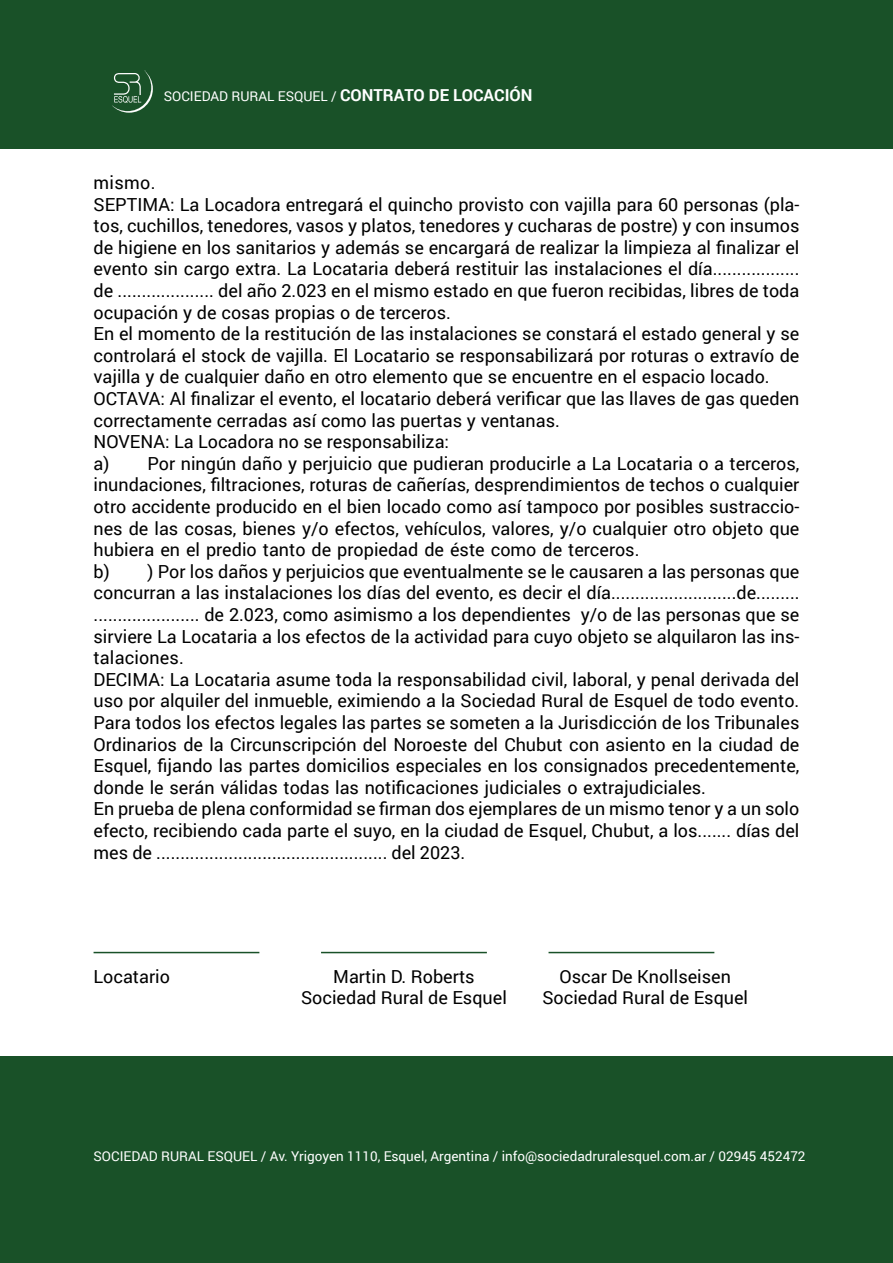
<style>
.page{position:relative;width:893px;height:1263px;background:#fff}
.page>*{position:absolute;margin:0;border:0;box-sizing:border-box;transform-origin:0 0}
.t1{font:18px/21.6px "Roboto";color:#000}
.t2{font:700 16.5px "Roboto";color:#fff}
.t3{font:13.5px "Roboto";color:#fff}
</style>
<div class="page">
<div style="left:0;top:0;width:893px;height:149px;background:#195128"></div>
<svg style="left:112px;top:71px;width:41px;height:42px"></svg>
<div style="left:0;top:1056px;width:893px;height:207px;background:#195128"></div>
<hr style="left:94px;top:952px;width:165px;height:1px;background:#195128">
<hr style="left:321px;top:952px;width:166px;height:1px;background:#195128">
<hr style="left:549px;top:952px;width:165px;height:1px;background:#195128">
<p class="t2" style="left:340px;top:83px;width:194px">CONTRATO DE LOCACIÓN</p>
<p class="t3" style="left:164px;top:87px;width:174px">SOCIEDAD RURAL ESQUEL /</p>
<p class="t1" style="left:94px;top:171px;width:64px">mismo.</p>
<p class="t1" style="left:94px;top:214px;width:707px">tos, cuchillos, tenedores, vasos y platos, tenedores y cucharas de postre y) con insumos</p>
<p class="t1" style="left:94px;top:193px;width:707px">SEPTIMA: La Locadora entregará el quincho provisto con vajilla para 60 personas (pla-</p>
<p class="t1" style="left:94px;top:236px;width:707px">de higiene en los sanitarios y además se encargará de realizar la limpieza al finalizar el evento sin cargo extra. La Locataria deberá restituir las instalaciones el día.................. de .................... del año 2.023 en el mismo estado en que fueron recibidas, libres de toda ocupación y de cosas propias o de terceros.<br>En el momento de la restitución de las instalaciones se constará el estado general y se controlará el stock de vajilla. El Locatario se responsabilizará por roturas o extravío de vajilla y de cualquier daño en otro elemento que se encuentre en el espacio locado.<br>OCTAVA: Al finalizar el evento, el locatario deberá verificar que las llaves de gas queden correctamente cerradas así como las puertas y ventanas.<br>NOVENA: La Locadora no se responsabiliza:</p>
<p class="t1" style="left:148px;top:452px;width:653px">Por ningún daño y perjuicio que pudieran producirle a La Locataria ao terceros,</p>
<p class="t1" style="left:94px;top:452px;width:707px">)a<br>inundaciones, filtraciones, roturas de cañerías, desprendimientos de techos o cualquier</p>
<p class="t1" style="left:94px;top:517px;width:707px">nes de las cosas, bienes o/y efectos, vehículos, valores o/y, cualquier otro objeto que</p>
<p class="t1" style="left:94px;top:495px;width:707px">otro accidente producido en el bien locado como así tampoco por posibles sustraccio-</p>
<p class="t1" style="left:148px;top:538px;width:653px;text-indent:-54px">hubiera en el predio tanto de propiedad de éste como de terceros.<br>) Por los daños y perjuicios que eventualmente se le causaren a las personas que</p>
<p class="t1" style="left:94px;top:560px;width:18px">b)</p>
<p class="t1" style="left:94px;top:581px;width:708px">concurran a las instalaciones los días del evento, es decir el día..........................de.........</p>
<p class="t1" style="left:581px;top:603px;width:220px">o/y de las personas que se</p>
<p class="t1" style="left:94px;top:603px;width:479px">...................... de 2.023, como asimismo a los dependientes</p>
<p class="t1" style="left:94px;top:646px;width:92px">talaciones.</p>
<p class="t1" style="left:94px;top:625px;width:707px">sirviere La Locataria a los efectos de la actividad para cuyo objeto se alquilaron las ins-</p>
<p class="t1" style="left:94px;top:668px;width:707px">DECIMA: La Locataria asume toda la responsabilidad civil, laboral y, penal derivada del uso por alquiler del inmueble, eximiendo laa Sociedad Rural de Esquel de todo evento.<br>Para todos los efectos legales las partes se someten laa Jurisdicción de los Tribunales Ordinarios de la Circunscripción del Noroeste del Chubut con asiento en la ciudad de Esquel, fijando las partes domicilios especiales en los consignados precedentemente, donde le serán válidas todas las notificaciones judiciales o extrajudiciales.<br>En prueba de plena conformidad se firman dos ejemplares de un mismo tenor ay un solo efecto, recibiendo cada parte el suyo, en la ciudad de Esquel, Chubut a, los....... días del mes de ................................................ del 2023.</p>
<p class="t1" style="left:94px;top:965px;width:78px">Locatario</p>
<p class="t1" style="left:301px;top:965px;width:207px;text-align:center">Martin .D Roberts<br>Sociedad Rural de Esquel</p>
<p class="t1" style="left:560px;top:965px;width:173px">Oscar De Knollseisen</p>
<p class="t1" style="left:542px;top:986px;width:207px">Sociedad Rural de Esquel</p>
<p class="t3" style="left:94px;top:1146px;width:713px">SOCIEDAD RURAL ESQUEL / Av. Yrigoyen 1110, Esquel, Argentina / info@sociedadruralesquel.com.ar / 02945 452472</p>
</div>
